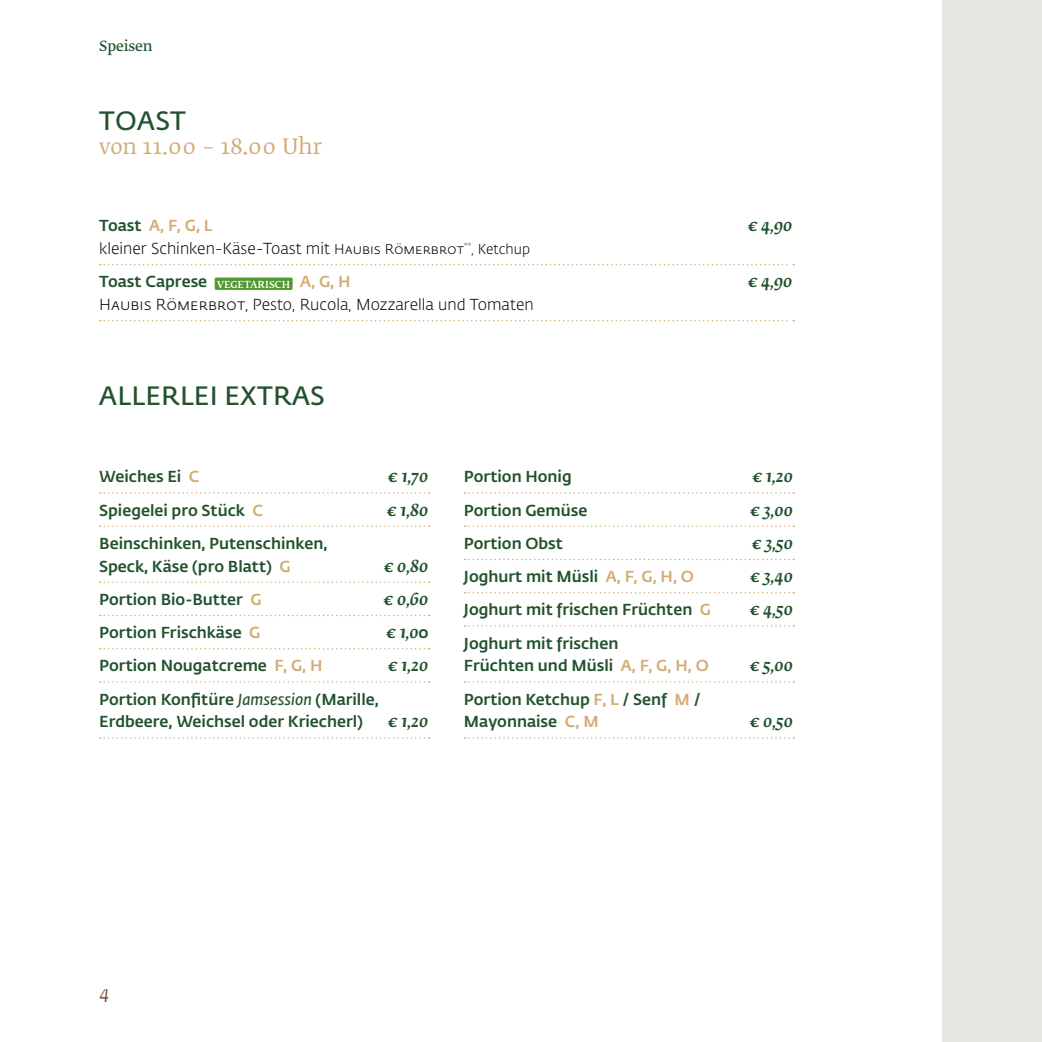
<style>
.page{position:relative;width:1042px;height:1042px;background:#fff}
.page>*{position:absolute;margin:0;border:0;box-sizing:border-box;transform-origin:0 0}
.t1{font:600 26.25px "Fedra Sans Pro";letter-spacing:.01em;color:#22522e}
.t2{font:21px "Fedra Serif B Pro";color:#d2ac73}
.t3{font:italic 17.5px "Fedra Serif B Pro";color:#7c4630}
.t4{font:italic 500 16.62px "Fedra Serif B Pro";color:#22522e}
.t5{font:500 15.75px/22.8px "Fedra Sans Pro";color:#22522e}
.t6{font:300 15.75px/33.2px "Fedra Sans Pro";color:#000}
.t7{font:500 15.75px "Fedra Sans Pro";color:#d2ac73}
.t8{font:14px "Fedra Serif B Pro Demi";letter-spacing:-.01em;color:#22522e}
.s1{color:#22522e}
.s2{font-size:14px}
.s3{font-weight:500;color:#22522e}
.s4{font-family:"Fedra Serif B Pro";font-weight:500;font-size:9.62px;color:#fff}
.s5{font-weight:500;color:#d2ac73}
.s6{color:#d2ac73}
.s7{font-family:"Fedra Sans Pro";font-style:normal;font-size:15.75px}
.s8{font-weight:600;font-style:italic}
</style>
<div class="page">
<div style="left:943px;top:0;width:99px;height:1042px;background:#e6e8e3"></div>
<svg style="left:100px;top:264px;width:694px;height:1px"></svg>
<svg style="left:100px;top:320px;width:694px;height:1px"></svg>
<div style="left:215px;top:278px;width:77px;height:11px;background:#4f982c"></div>
<div style="left:215px;top:278px;width:77px;height:12px;border:1px solid #4f982c"></div>
<svg style="left:100px;top:492px;width:329px;height:2px"></svg>
<svg style="left:100px;top:525px;width:329px;height:2px"></svg>
<svg style="left:100px;top:581px;width:329px;height:2px"></svg>
<svg style="left:100px;top:615px;width:329px;height:1px"></svg>
<svg style="left:100px;top:648px;width:329px;height:1px"></svg>
<svg style="left:100px;top:681px;width:329px;height:2px"></svg>
<svg style="left:100px;top:737px;width:329px;height:2px"></svg>
<svg style="left:465px;top:492px;width:329px;height:2px"></svg>
<svg style="left:465px;top:525px;width:329px;height:2px"></svg>
<svg style="left:465px;top:559px;width:329px;height:1px"></svg>
<svg style="left:465px;top:592px;width:329px;height:1px"></svg>
<svg style="left:465px;top:625px;width:329px;height:2px"></svg>
<svg style="left:465px;top:681px;width:329px;height:2px"></svg>
<svg style="left:465px;top:737px;width:329px;height:2px"></svg>
<p class="t8" style="left:99px;top:38px;width:55px">Speisen</p>
<h1 class="t1" style="left:99px;top:101px;width:88px">TOAST</h1>
<h2 class="t2" style="left:99px;top:135px;width:224px">von 11.00 – 18.00 Uhr</h2>
<p class="t7" style="left:99px;top:214px;width:115px"><span class="s1">Toast</span> A, F, G, L</p>
<p class="t4" style="left:748px;top:216px;width:46px">€ 4,90</p>
<p class="t6" style="left:99px;top:232px;width:432px">kleiner Schinken-Käse-Toast mit <span class="s2">Haubis Römerbrot</span><sup>**</sup><span class="s2">, Ketchup<br></span><span class="s3">Toast Caprese</span> <span class="s4">VEGETARISCH</span> <span class="s5">A, G, H</span></p>
<p class="t4" style="left:748px;top:272px;width:46px">€ 4,90</p>
<p class="t6" style="left:99px;top:288px;width:436px">Haubis Römerbrot, Pesto, Rucola, Mozzarella und Tomaten</p>
<h1 class="t1" style="left:99px;top:377px;width:227px">ALLERLEI EXTRAS</h1>
<p class="t5" style="left:99px;top:464px;width:102px">Weiches Ei <span class="s6">C</span></p>
<p class="t4" style="left:388px;top:467px;width:42px">€ 1,70</p>
<p class="t5" style="left:99px;top:498px;width:165px">Spiegelei pro Stück <span class="s6">C</span></p>
<p class="t4" style="left:387px;top:500px;width:43px">€ 1,80</p>
<p class="t5" style="left:99px;top:531px;width:230px">Beinschinken, Putenschinken,<br>Speck, Käse (pro Blatt) <span class="s6">G</span></p>
<p class="t4" style="left:384px;top:556px;width:46px">€ 0,80</p>
<p class="t5" style="left:99px;top:587px;width:164px">Portion Bio-Butter <span class="s6">G</span></p>
<p class="t4" style="left:384px;top:589px;width:46px">€ 0,60</p>
<p class="t5" style="left:99px;top:620px;width:163px">Portion Frischkäse <span class="s6">G</span></p>
<p class="t4" style="left:386px;top:623px;width:44px">€ 1,0<span class="s7">0</span></p>
<p class="t5" style="left:99px;top:653px;width:225px">Portion Nougatcreme <span class="s6">F, G, H</span></p>
<p class="t4" style="left:388px;top:656px;width:42px">€ 1,20</p>
<p class="t5" style="left:99px;top:687px;width:281px">Portion Konfitüre <span class="s8">Jamsession</span> (Marille,<br>Erdbeere, Weichsel oder Kriecherl)</p>
<p class="t4" style="left:388px;top:712px;width:42px">€ 1,20</p>
<p class="t5" style="left:464px;top:464px;width:109px">Portion Honig</p>
<p class="t4" style="left:752px;top:467px;width:42px">€ 1,20</p>
<p class="t5" style="left:464px;top:498px;width:125px">Portion Gemüse</p>
<p class="t4" style="left:750px;top:500px;width:44px">€ 3,00</p>
<p class="t5" style="left:464px;top:531px;width:100px">Portion Obst</p>
<p class="t4" style="left:751px;top:533px;width:43px">€ 3,50</p>
<p class="t5" style="left:464px;top:564px;width:232px">Joghurt mit Müsli <span class="s6">A, F, G, H, O</span></p>
<p class="t4" style="left:750px;top:567px;width:44px">€ 3,40</p>
<p class="t5" style="left:464px;top:597px;width:249px">Joghurt mit frischen Früchten <span class="s6">G</span></p>
<p class="t4" style="left:750px;top:600px;width:45px">€ 4,50</p>
<p class="t5" style="left:464px;top:631px;width:246px">Joghurt mit frischen<br>Früchten und Müsli <span class="s6">A, F, G, H, O</span></p>
<p class="t4" style="left:750px;top:656px;width:45px">€ 5,00</p>
<p class="t5" style="left:464px;top:687px;width:238px">Portion Ketchup <span class="s6">F, L</span> / Senf <span class="s6">M</span> /<br>Mayonnaise <span class="s6">C, M</span></p>
<p class="t4" style="left:750px;top:712px;width:45px">€ 0,50</p>
<p class="t3" style="left:99px;top:986px;width:12px">4</p>
</div>
